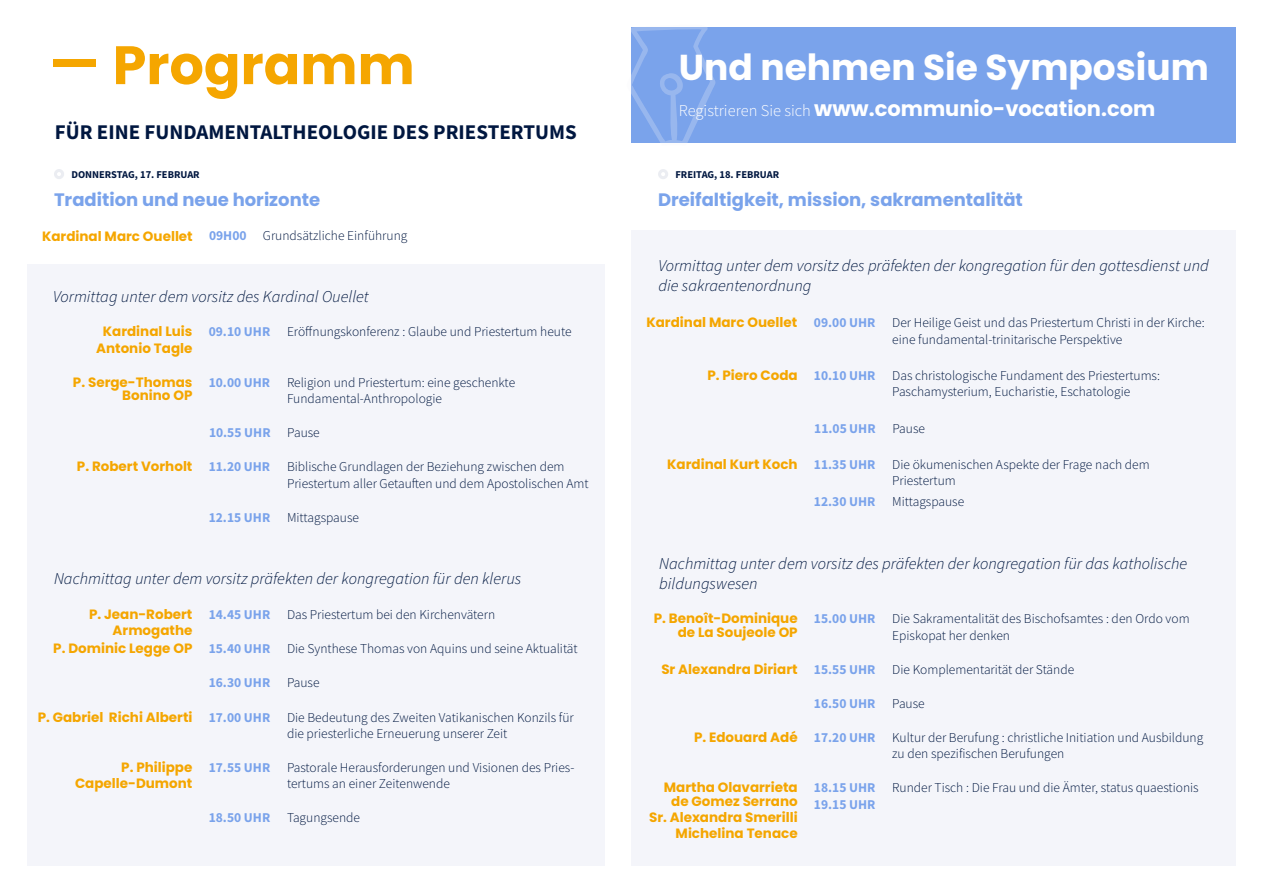
<style>
.page{position:relative;width:1263px;height:893px;background:#fff}
.page>*{position:absolute;margin:0;border:0;box-sizing:border-box;transform-origin:0 0}
.t1{font:700 54px "Poppins";color:#f5a600}
.t2{font:700 36px "Poppins";color:#fff}
.t3{font:700 21px "Poppins";color:#fff}
.t4{font:21px "Source Sans Variable";color:#001740}
.t5{font:700 18px "Poppins";color:#7aa3eb}
.t6{font:italic 16.5px/19.8px "Source Sans Variable";color:#001740}
.t7{font:13.5px/16.2px "Source Sans Variable";color:#001740}
.t8{font:700 13.5px/16.2px "Poppins";color:#f5a600;text-align:right}
.t9{font:13.5px "Source Sans Variable";color:#7aa3eb}
.t10{font:10.5px "Source Sans Variable";color:#001740}
.s1{font-family:"Source Sans Variable";font-weight:400;font-size:16.5px}
</style>
<div class="page">
<div style="left:631px;top:27px;width:605px;height:116px;background:#7aa3eb"></div>
<div style="left:27px;top:264px;width:577px;height:602px;background:#f4f5fa"></div>
<div style="left:631px;top:230px;width:605px;height:636px;background:#f4f5fa"></div>
<div style="left:53px;top:59px;width:43px;height:7px;background:#f5a600"></div>
<div style="left:54px;top:169px;width:10px;height:10px;border:3px solid #ebedf2;border-radius:50%"></div>
<div style="left:658px;top:169px;width:10px;height:10px;border:3px solid #ebedf2;border-radius:50%"></div>
<svg style="left:631px;top:27px;width:84px;height:116px"></svg>
<p class="t1" style="left:113px;top:34px;width:304px">Programm</p>
<p class="t4" style="left:55px;top:120px;width:523px">FÜR EINE FUNDAMENTALTHEOLOGIE DES PRIESTERTUMS</p>
<p class="t2" style="left:679px;top:47px;width:532px">Und nehmen Sie Symposium</p>
<p class="t3" style="left:679px;top:97px;width:478px"><span class="s1">Registrieren Sie sich</span> www.communio-vocation.com</p>
<p class="t10" style="left:71px;top:168px;width:130px">DONNERSTAG, 17. FEBRUAR</p>
<p class="t10" style="left:675px;top:168px;width:105px">FREITAG, 18. FEBRUAR</p>
<p class="t5" style="left:54px;top:189px;width:268px">Tradition und neue horizonte</p>
<p class="t5" style="left:658px;top:189px;width:366px">Dreifaltigkeit, mission, sakramentalität</p>
<p class="t8" style="left:42px;top:228px;width:152px">Kardinal Marc Ouellet</p>
<p class="t7" style="left:263px;top:227px;width:146px">Grundsätzliche Einführung</p>
<p class="t9" style="left:209px;top:227px;width:39px">09H00</p>
<p class="t6" style="left:53px;top:287px;width:317px">Vormittag unter dem vorsitz des Kardinal Ouellet</p>
<p class="t8" style="left:96px;top:324px;width:98px;text-align:center">Kardinal Luis<br>Antonio Tagle</p>
<p class="t9" style="left:209px;top:324px;width:63px">09.10 UHR</p>
<p class="t7" style="left:287px;top:324px;width:286px">Eröffnungskonferenz : Glaube und Priestertum heute</p>
<p class="t8" style="left:73px;top:375px;width:121px;line-height:13.5px">P. Serge-Thomas<br>Bonino OP</p>
<p class="t9" style="left:209px;top:374px;width:63px">10.00 UHR</p>
<p class="t7" style="left:287px;top:374px;width:230px">Religion und Priestertum: eine geschenkte<br>Fundamental-Anthropologie</p>
<p class="t9" style="left:209px;top:425px;width:63px">10.55 UHR</p>
<p class="t7" style="left:287px;top:425px;width:34px">Pause</p>
<p class="t8" style="left:77px;top:459px;width:117px">P. Robert Vorholt</p>
<p class="t9" style="left:209px;top:459px;width:63px">11.20 UHR</p>
<p class="t7" style="left:287px;top:459px;width:303px">Biblische Grundlagen der Beziehung zwischen dem<br>Priestertum aller Getauften und dem Apostolischen Amt</p>
<p class="t9" style="left:209px;top:509px;width:63px">12.15 UHR</p>
<p class="t7" style="left:287px;top:510px;width:73px">Mittagspause</p>
<p class="t6" style="left:54px;top:569px;width:469px">Nachmittag unter dem vorsitz präfekten der kongregation für den klerus</p>
<p class="t8" style="left:89px;top:606px;width:105px">P. Jean-Robert<br>Armogathe</p>
<p class="t9" style="left:209px;top:606px;width:63px">14.45 UHR</p>
<p class="t7" style="left:287px;top:606px;width:210px">Das Priestertum bei den Kirchenvätern</p>
<p class="t8" style="left:53px;top:640px;width:141px">P. Dominic Legge OP</p>
<p class="t9" style="left:209px;top:640px;width:63px">15.40 UHR</p>
<p class="t7" style="left:287px;top:640px;width:292px">Die Synthese Thomas von Aquins und seine Aktualität</p>
<p class="t9" style="left:209px;top:675px;width:63px">16.30 UHR</p>
<p class="t7" style="left:287px;top:675px;width:34px">Pause</p>
<p class="t8" style="left:38px;top:709px;width:156px">P. Gabriel Richi Alberti</p>
<p class="t8" style="left:75px;top:759px;width:119px">P. Philippe<br>Capelle-Dumont</p>
<p class="t9" style="left:209px;top:709px;width:63px">17.00 UHR</p>
<p class="t9" style="left:209px;top:759px;width:63px">17.55 UHR</p>
<p class="t9" style="left:209px;top:810px;width:63px">18.50 UHR</p>
<p class="t7" style="left:287px;top:709px;width:288px">Die Bedeutung des Zweiten Vatikanischen Konzils für die priesterliche Erneuerung unserer Zeit</p>
<p class="t7" style="left:287px;top:759px;width:289px">Pastorale Herausforderungen und Visionen des Pries&shy;tertums an einer Zeitenwende</p>
<p class="t7" style="left:287px;top:810px;width:75px">Tagungsende</p>
<p class="t6" style="left:658px;top:255px;width:552px">Vormittag unter dem vorsitz des präfekten der kongregation für den gottesdienst und die sakraentenordnung</p>
<p class="t8" style="left:646px;top:315px;width:152px">Kardinal Marc Ouellet</p>
<p class="t9" style="left:814px;top:315px;width:63px">09.00 UHR</p>
<p class="t7" style="left:892px;top:315px;width:314px">Der Heilige Geist und das Priestertum Christi in der Kirche: eine fundamental-trinitarische Perspektive</p>
<p class="t8" style="left:707px;top:367px;width:92px">P. Piero Coda</p>
<p class="t9" style="left:814px;top:367px;width:63px">10.10 UHR</p>
<p class="t7" style="left:892px;top:368px;width:269px">Das christologische Fundament des Priestertums:<br>Paschamysterium, Eucharistie, Eschatologie</p>
<p class="t9" style="left:814px;top:420px;width:63px">11.05 UHR</p>
<p class="t7" style="left:892px;top:420px;width:34px">Pause</p>
<p class="t8" style="left:667px;top:456px;width:132px">Kardinal Kurt Koch</p>
<p class="t9" style="left:814px;top:456px;width:63px">11.35 UHR</p>
<p class="t7" style="left:892px;top:456px;width:259px">Die ökumenischen Aspekte der Frage nach dem<br>Priestertum</p>
<p class="t9" style="left:814px;top:493px;width:63px">12.30 UHR</p>
<p class="t7" style="left:892px;top:493px;width:73px">Mittagspause</p>
<p class="t6" style="left:659px;top:554px;width:529px">Nachmittag unter dem vorsitz des präfekten der kongregation für das katholische bildungswesen</p>
<p class="t8" style="left:654px;top:612px;width:146px;line-height:13.5px">P. Benoît-Dominique de La Soujeole OP</p>
<p class="t9" style="left:814px;top:611px;width:63px">15.00 UHR</p>
<p class="t7" style="left:892px;top:611px;width:299px">Die Sakramentalität des Bischofsamtes : den Ordo vom<br>Episkopat her denken</p>
<p class="t8" style="left:661px;top:661px;width:138px">Sr Alexandra Diriart</p>
<p class="t9" style="left:814px;top:661px;width:63px">15.55 UHR</p>
<p class="t7" style="left:892px;top:661px;width:184px">Die Komplementarität der Stände</p>
<p class="t9" style="left:814px;top:695px;width:63px">16.50 UHR</p>
<p class="t7" style="left:892px;top:695px;width:34px">Pause</p>
<p class="t8" style="left:694px;top:729px;width:105px">P. Edouard Adé</p>
<p class="t8" style="left:664px;top:781px;width:135px;line-height:13.5px;text-align:center">Martha Olavarrieta de Gomez Serrano</p>
<p class="t8" style="left:649px;top:809px;width:150px">Sr. Alexandra Smerilli</p>
<p class="t8" style="left:676px;top:826px;width:124px">Michelina Tenace</p>
<p class="t9" style="left:814px;top:730px;width:63px">17.20 UHR</p>
<p class="t9" style="left:814px;top:780px;width:63px">18.15 UHR</p>
<p class="t9" style="left:814px;top:796px;width:63px">19.15 UHR</p>
<p class="t7" style="left:892px;top:730px;width:313px">Kultur der Berufung : christliche Initiation und Ausbildung zu den spezifischen Berufungen</p>
<p class="t7" style="left:892px;top:780px;width:308px">Runder Tisch : Die Frau und die Ämter, status quaestionis</p>
</div>
